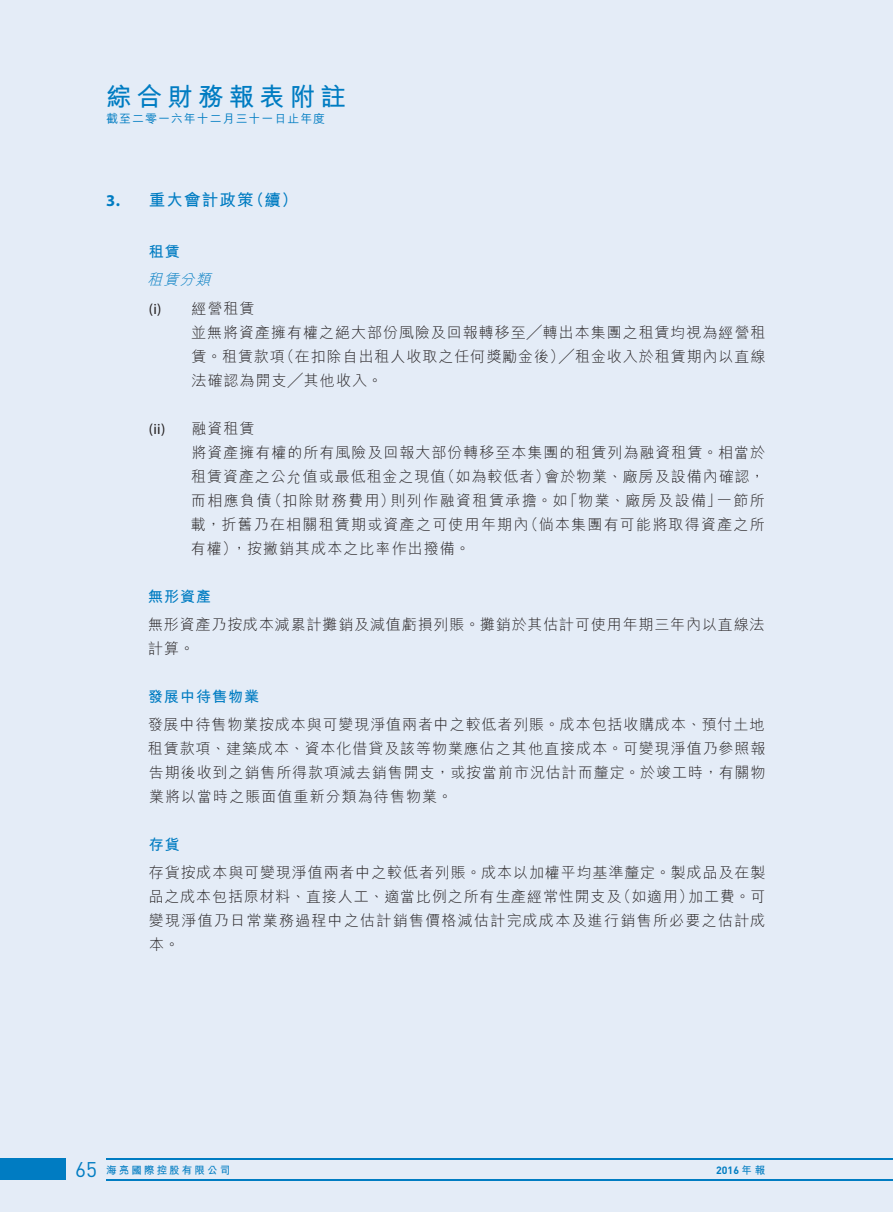
<style>
.page{position:relative;width:893px;height:1212px;background:#e4ecf7}
.page>*{position:absolute;margin:0;border:0;box-sizing:border-box;transform-origin:0 0}
.t1{font:700 25.5px "M Hei HK";letter-spacing:.2em;color:#007cc2}
.t2{font:21px "DIN Pro";color:#007cc2}
.t3{font:700 16.5px "M Hei HK";letter-spacing:.07em;color:#007cc2}
.t4{font:700 16.5px "Myriad Pro";color:#007cc2}
.t5{font:300 15px/24px "M Hei HK";letter-spacing:.065em;color:#231f20;text-align:right}
.t6{font:300 15px/24px "M Hei HK";letter-spacing:.085em;color:#231f20}
.t7{font:700 15px "M Hei HK";letter-spacing:.07em;color:#007cc2}
.t8{font:300 15px "M Hei HK";letter-spacing:.095em;color:#231f20}
.t9{font:15px "Myriad Pro";color:#231f20}
.t10{font:italic 300 15px "M Hei HK";color:#007cc2}
.t11{font:500 12px "M Hei HK";letter-spacing:.08em;color:#007cc2}
.t12{font:700 10.5px "M Hei HK";letter-spacing:.2em;color:#007cc2}
.t13{font:700 10.5px "DIN Pro";color:#007cc2}
.s1{font-family:"M Hei HK"}
</style>
<div class="page">
<div style="left:0;top:1159px;width:66px;height:21px;background:#007cc2"></div>
<hr style="left:106px;top:1159px;width:787px;height:1px;background:#007cc2">
<hr style="left:106px;top:1179px;width:787px;height:1px;background:#007cc2">
<h1 class="t1" style="left:106px;top:78px;width:241px">綜合財務報表附註</h1>
<p class="t11" style="left:106px;top:110px;width:220px">截至二零一六年十二月三十一日止年度</p>
<p class="t4" style="left:106px;top:190px;width:15px">3.</p>
<p class="t3" style="left:149px;top:188px;width:106px">重大會計政策</p>
<p class="t3" style="left:248px;top:188px;width:52px">（續(</p>
<p class="t7" style="left:149px;top:241px;width:33px">租賃</p>
<p class="t10" style="left:147px;top:269px;width:70px">租賃分類</p>
<p class="t5" style="left:191px;top:295px;width:65px">經營租賃</p>
<p class="t9" style="left:149px;top:299px;width:14px">)i(</p>
<p class="t9" style="left:149px;top:419px;width:18px">)i i(</p>
<p class="t5" style="left:191px;top:319px;width:576px">並無將資產擁有權之絕大部份風險及回報轉移至╱轉出本集團之租賃均視為經營租（在扣除自出租人收取之任何獎勵金後）╱租金收入於租賃期內以直線</p>
<p class="t5" style="left:191px;top:343px;width:192px;text-align:left">賃。租賃款項<br>法確認為開支╱其他收入。</p>
<p class="t5" style="left:191px;top:415px;width:65px">融資租賃</p>
<p class="t5" style="left:191px;top:439px;width:575px">將資產擁有權的所有風險及回報大部份轉移至本集團的租賃列為融資租賃。相當於會於物業、廠房及設備內確認，</p>
<p class="t5" style="left:440px;top:463px;width:111px">（如為較低者）</p>
<p class="t5" style="left:191px;top:463px;width:256px">租賃資產之公允值或最低租金之現值</p>
<p class="t5" style="left:267px;top:487px;width:129px">（扣除財務費用）</p>
<p class="t8" style="left:390px;top:489px;width:179px">則列作融資租賃承擔。如</p>
<p class="t5" style="left:563px;top:487px;width:160px">「物業、廠房及設備」</p>
<p class="t5" style="left:717px;top:487px;width:49px">一節所</p>
<p class="t5" style="left:191px;top:487px;width:82px">而相應負債</p>
<p class="t5" style="left:523px;top:511px;width:243px">（倘本集團有可能將取得資產之所</p>
<p class="t5" style="left:232px;top:511px;width:298px;text-align:left;text-indent:-41px">載，折舊乃在相關租賃期或資產之可使用年期內，按撇銷其成本之比率作出撥備。</p>
<p class="t5" style="left:191px;top:535px;width:48px">有權）</p>
<p class="t7" style="left:148px;top:585px;width:65px">無形資產</p>
<p class="t5" style="left:148px;top:612px;width:618px;text-align:left">無形資產乃按成本減累計攤銷及減值虧損列賬。攤銷於其估計可使用年期三年內以直線法計算。</p>
<p class="t7" style="left:148px;top:685px;width:113px">發展中待售物業</p>
<p class="t5" style="left:148px;top:712px;width:619px;text-align:justify">發展中待售物業按成本與可變現淨值兩者中之較低者列賬。成本包括收購成本、預付土地租賃款項、建築成本、資本化借貸及該等物業應佔之其他直接成本。可變現淨值乃參照報告期後收到之銷售所得款項減去銷售開支，或按當前市況估計而釐定。於竣工時，有關物業將以當時之賬面值重新分類為待售物業。</p>
<p class="t7" style="left:149px;top:834px;width:33px">存貨</p>
<p class="t5" style="left:149px;top:860px;width:618px">存貨按成本與可變現淨值兩者中之較低者列賬。成本以加權平均基準釐定。製成品及在製加工費。可</p>
<p class="t5" style="left:616px;top:884px;width:79px">（如適用）</p>
<p class="t6" style="left:149px;top:884px;width:618px">品之成本包括原材料、直接人工、適當比例之所有生產經常性開支及<br>變現淨值乃日常業務過程中之估計銷售價格減估計完成成本及進行銷售所必要之估計成本。</p>
<h2 class="t2" style="left:75px;top:1155px;width:23px">65</h2>
<p class="t12" style="left:106px;top:1162px;width:125px">海亮國際控股有限公司</p>
<p class="t13" style="left:716px;top:1162px;width:51px">2016 <span class="s1">年報</span></p>
</div>
